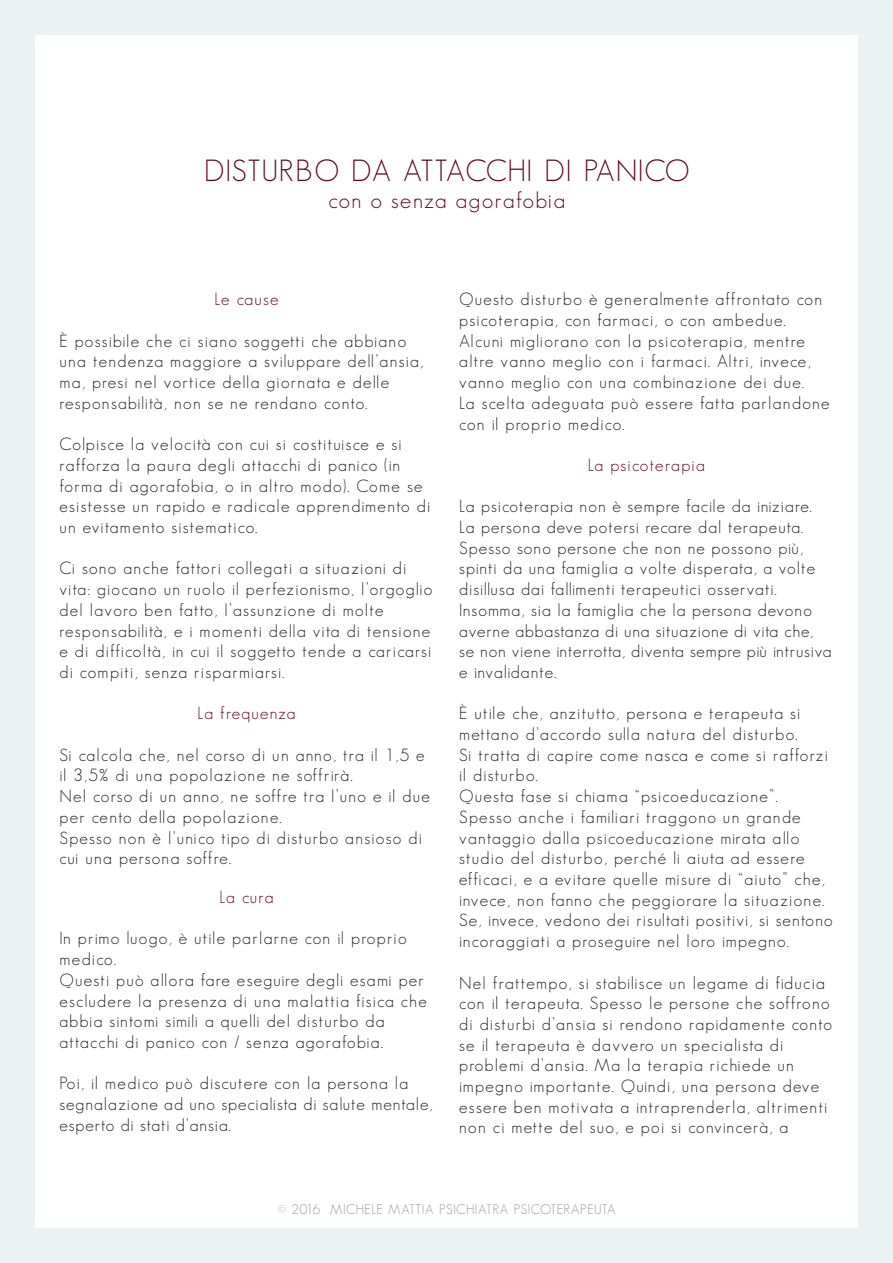
<style>
.page{position:relative;width:893px;height:1263px;background:#fff}
.page>*{position:absolute;margin:0;border:0;box-sizing:border-box;transform-origin:0 0}
.t1{font:300 30px "Geosans";letter-spacing:.02em;color:#5f071f}
.t2{font:300 22.5px "Geosans";letter-spacing:.075em;color:#5f071f}
.t3{font:300 17.25px/20.7px "Geosans";letter-spacing:.075em;color:#231f20}
.t4{font:300 17.25px/20.7px "Geosans";letter-spacing:.055em;color:#231f20}
.t5{font:300 17.25px "Geosans";letter-spacing:.075em;color:#5f071f}
.t6{font:300 13.5px "Geosans";letter-spacing:.025em;color:#939598}
</style>
<div class="page">
<div style="left:0;top:0;width:34px;height:1263px;background:#ecf1f1"></div>
<div style="left:0;top:0;width:893px;height:34px;background:#ecf1f1"></div>
<div style="left:0;top:1229px;width:893px;height:34px;background:#ecf1f1"></div>
<div style="left:859px;top:0;width:34px;height:1263px;background:#ecf1f1"></div>
<h1 class="t1" style="left:204px;top:154px;width:487px">DISTURBO DA ATTACCHI DI PANICO</h1>
<h2 class="t2" style="left:329px;top:187px;width:238px">con o senza agorafobia</h2>
<p class="t5" style="left:214px;top:290px;width:66px">Le cause</p>
<p class="t3" style="left:60px;top:330px;width:365px">È possibile che ci siano soggetti che abbiano una tendenza maggiore a sviluppare dell’ansia, ma, presi nel vortice della giornata e delle responsabilità, non se ne rendano conto.</p>
<p class="t3" style="left:60px;top:434px;width:372px">Colpisce la velocità con cui si costituisce e si rafforza la paura degli attacchi di panico (in forma di agorafobia, o in altro modo). Come se esistesse un rapido e radicale apprendimento di un evitamento sistematico.</p>
<p class="t3" style="left:60px;top:558px;width:374px">Ci sono anche fattori collegati a situazioni di vita: giocano un ruolo il perfezionismo, l’orgoglio del lavoro ben fatto, l’assunzione di molte responsabilità, e i momenti della vita di tensione e di difficoltà, in cui il soggetto tende a caricarsi di compiti, senza risparmiarsi.</p>
<p class="t5" style="left:198px;top:704px;width:99px">La frequenza</p>
<p class="t3" style="left:60px;top:744px;width:372px">Si calcola che, nel corso di un anno, tra il 1,5 e il 3,5% di una popolazione ne soffrirà.<br>Nel corso di un anno, ne soffre tra l’uno e il due per cento della popolazione.<br>Spesso non è l’unico tipo di disturbo ansioso di cui una persona soffre.</p>
<p class="t5" style="left:220px;top:887px;width:56px">La cura</p>
<p class="t3" style="left:60px;top:928px;width:369px">In primo luogo, è utile parlarne con il proprio medico.<br>Questi può allora fare eseguire degli esami per escludere la presenza di una malattia fisica che abbia sintomi simili a quelli del disturbo da attacchi di panico con / senza agorafobia.</p>
<p class="t4" style="left:60px;top:1073px;width:375px">Poi, il medico può discutere con la persona la segnalazione ad uno specialista di salute mentale, esperto di stati d’ansia.</p>
<p class="t3" style="left:459px;top:289px;width:372px">Questo disturbo è generalmente affrontato con psicoterapia, con farmaci, o con ambedue.<br>Alcuni migliorano con la psicoterapia, mentre altre vanno meglio con i farmaci. Altri, invece, vanno meglio con una combinazione dei due.<br>La scelta adeguata può essere fatta parlandone con il proprio medico.</p>
<p class="t5" style="left:588px;top:455px;width:118px">La psicoterapia</p>
<p class="t3" style="left:459px;top:496px;width:374px">La psicoterapia non è sempre facile da iniziare.<br>La persona deve potersi recare dal terapeuta.<br>Spesso sono persone che non ne possono più, spinti da una famiglia a volte disperata, a volte disillusa dai fallimenti terapeutici osservati.<br>Insomma, sia la famiglia che la persona devono averne abbastanza di una situazione di vita che, se non viene interrotta, diventa sempre più intrusiva e invalidante.</p>
<p class="t3" style="left:459px;top:703px;width:375px">È utile che, anzitutto, persona e terapeuta si mettano d’accordo sulla natura del disturbo.<br>Si tratta di capire come nasca e come si rafforzi il disturbo.<br>Questa fase si chiama “psicoeducazione”.<br>Spesso anche i familiari traggono un grande vantaggio dalla psicoeducazione mirata allo studio del disturbo, perché li aiuta ad essere efficaci, e a evitare quelle misure di “aiuto” che, invece, non fanno che peggiorare la situazione.<br>Se, invece, vedono dei risultati positivi, si sentono incoraggiati a proseguire nel loro impegno.</p>
<p class="t3" style="left:459px;top:972px;width:374px">Nel frattempo, si stabilisce un legame di fiducia con il terapeuta. Spesso le persone che soffrono di disturbi d’ansia si rendono rapidamente conto se il terapeuta è davvero un specialista di problemi d’ansia. Ma la terapia richiede un impegno importante. Quindi, una persona deve essere ben motivata a intraprenderla, altrimenti non ci mette del suo, e poi si convincerà, a</p>
<p class="t6" style="left:278px;top:1201px;width:339px">© 2016 MICHELE MATTIA PSICHIATRA PSICOTERAPEUTA</p>
</div>
